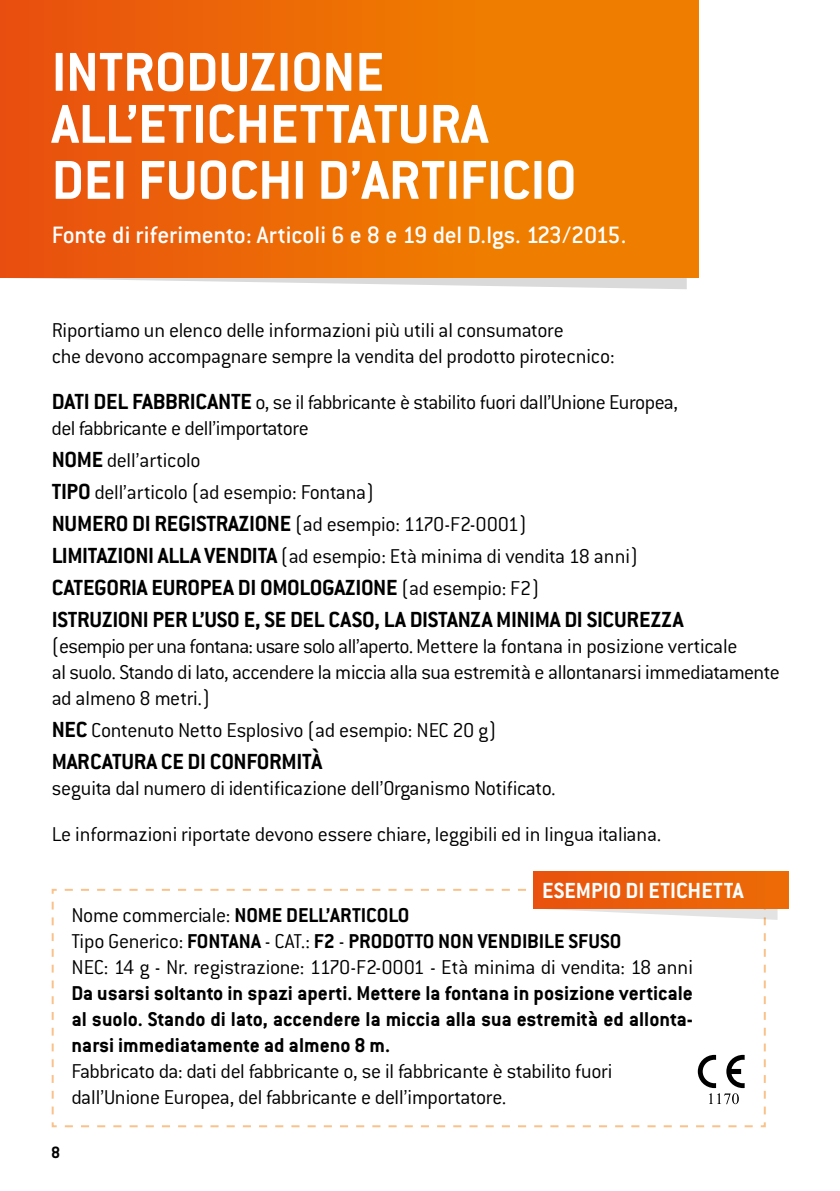
<style>
.page{position:relative;width:840px;height:1191px;background:#fff}
.page>*{position:absolute;margin:0;border:0;box-sizing:border-box;transform-origin:0 0}
.t1{font:700 60px/54px "Conduit ITC";color:#fff}
.t2{font:500 26px "Conduit ITC";letter-spacing:-.005em;color:#fff}
.t3{font:700 24px/32px "Conduit ITC";letter-spacing:-.01em;color:#000}
.t4{font:700 24px "Conduit ITC";color:#fff}
.t5{font:300 22px/26px "Conduit ITC";letter-spacing:-.015em;color:#000}
.t6{font:700 22px/26px "Conduit ITC";color:#000;text-align:justify}
.t7{font:700 18px "Conduit ITC";color:#000}
.s1{font-weight:700;font-size:24px}
.s2{font-weight:300;font-size:22px}
.s3{font-weight:700}
</style>
<div class="page">
<svg style="left:22px;top:278px;width:664px;height:11px"></svg>
<div style="left:0;top:0;width:697px;height:278px;background:linear-gradient(to right,#e9530e,#f08700)"></div>
<svg style="left:51px;top:888px;width:715px;height:240px"></svg>
<svg style="left:61px;top:888px;width:716px;height:226px"></svg>
<div style="left:533px;top:871px;width:255px;height:37px;background:#eb5f0a"></div>
<h1 class="t1" style="left:52px;top:44px;width:526px">INTRODUZIONE<br>ALL’ETICHETTATURA<br>DEI FUOCHI D’ARTIFICIO</h1>
<p class="t2" style="left:52px;top:220px;width:576px">Fonte di riferimento: Articoli 6 e 8 e 19 del D.lgs. 123/2015.</p>
<p class="t5" style="left:52px;top:317px;width:564px">Riportiamo un elenco delle informazioni più utili al consumatore<br>che devono accompagnare sempre la vendita del prodotto pirotecnico:</p>
<p class="t5" style="left:52px;top:389px;width:627px"><span class="s1">DATI DEL FABBRICANTE</span> o, se il fabbricante è stabilito fuori dall’Unione Europea, del fabbricante e dell’importatore</p>
<p class="t5" style="left:52px;top:444px;width:587px;line-height:32px"><span class="s1">NOME</span> dell’articolo<br><span class="s1">TIPO</span> dell’articolo (ad esempio: Fontana)<br><span class="s1">NUMERO DI REGISTRAZIONE</span> (ad esempio: 1170-F2-0001)<br><span class="s1">LIMITAZIONI ALLA VENDITA</span> (ad esempio: Età minima di vendita 18 anni)</p>
<p class="t3" style="left:52px;top:571px;width:633px">CATEGORIA EUROPEA DI OMOLOGAZIONE <span class="s2">(ad esempio: F2)<br></span>ISTRUZIONI PER L’USO E, SE DEL CASO, LA DISTANZA MINIMA DI SICUREZZA</p>
<p class="t5" style="left:52px;top:633px;width:729px">(esempio per una fontana: usare solo all’aperto. Mettere la fontana in posizione verticale<br>al suolo. Stando di lato, accendere la miccia alla sua estremità e allontanarsi immediatamente ad almeno 8 metri.)</p>
<p class="t5" style="left:52px;top:717px;width:446px"><span class="s1">NEC</span> Contenuto Netto Esplosivo (ad esempio: NEC 20 g)</p>
<p class="t3" style="left:52px;top:745px;width:272px">MARCATURA CE DI CONFORMITÀ</p>
<p class="t5" style="left:52px;top:765px;width:610px;line-height:46px">seguita dal numero di identificazione dell’Organismo Notificato.<br>Le informazioni riportate devono essere chiare, leggibili ed in lingua italiana.</p>
<p class="t4" style="left:541px;top:876px;width:203px">ESEMPIO DI ETICHETTA</p>
<p class="t5" style="left:71px;top:902px;width:622px">Nome commerciale: <span class="s3">NOME DELL’ARTICOLO<br></span>Tipo Generico: <span class="s3">FONTANA</span> - CAT.: <span class="s3">F2</span> - <span class="s3">PRODOTTO NON VENDIBILE SFUSO<br></span>NEC: 14 g - Nr. registrazione: 1170-F2-0001 - Età minima di vendita: 18 anni</p>
<p class="t6" style="left:71px;top:980px;width:622px">Da usarsi soltanto in spazi aperti. Mettere la fontana in posizione verticale al suolo. Stando di lato, accendere la miccia alla sua estremità ed allonta&shy;narsi immediatamente ad almeno 8 m.</p>
<p class="t5" style="left:71px;top:1058px;width:542px">Fabbricato da: dati del fabbricante o, se il fabbricante è stabilito fuori dall’Unione Europea, del fabbricante e dell’importatore.</p>
<p class="t7" style="left:51px;top:1142px;width:11px">8</p>
</div>
